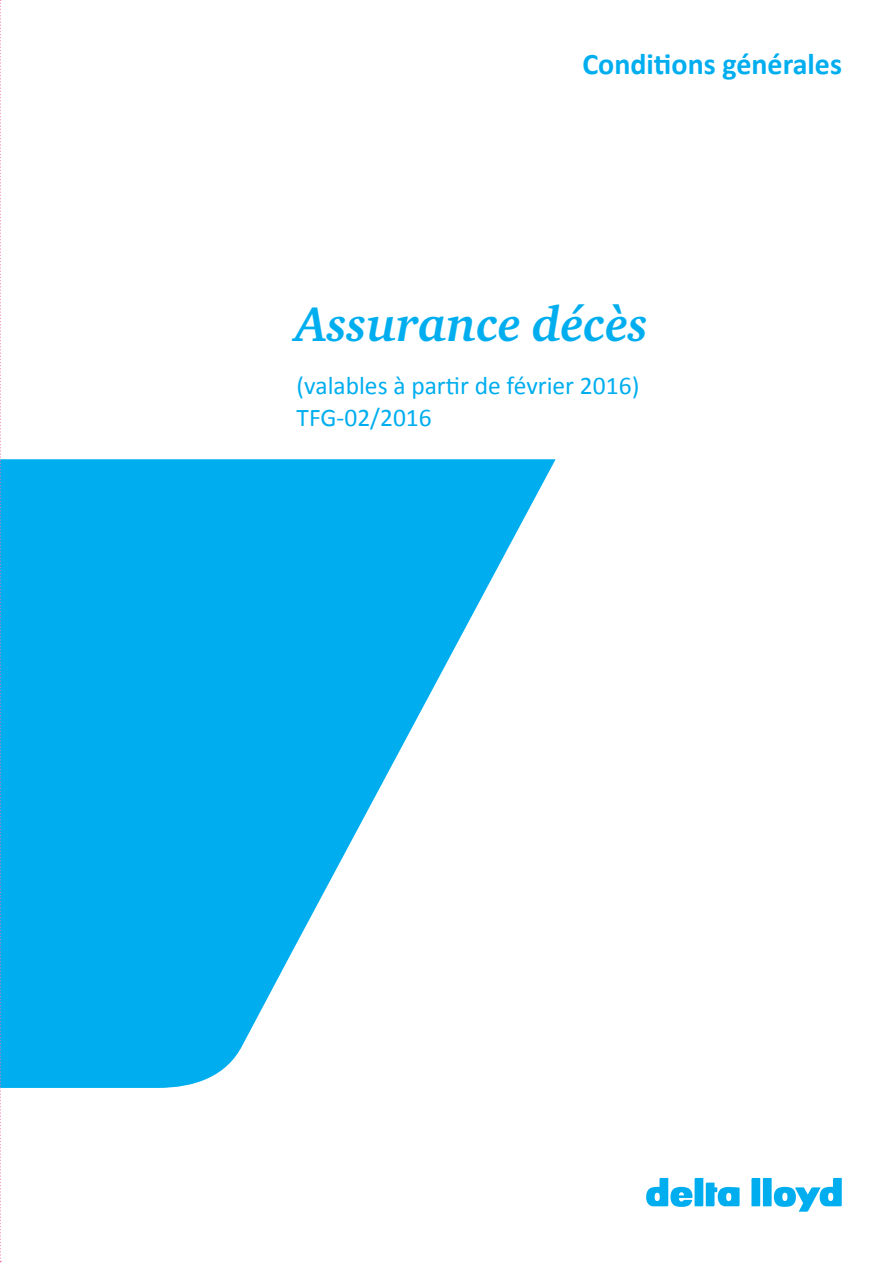
<style>
.page{position:relative;width:893px;height:1263px;background:#fff}
.page>*{position:absolute;margin:0;border:0;box-sizing:border-box;transform-origin:0 0}
.t1{font:italic 700 49.5px "Charter ITC Pro";color:#00aeef}
.t2{font:700 30px "Calibri";color:#00aeef}
.t3{font:25.5px "Calibri";color:#00aeef}
</style>
<div class="page">
<svg style="left:2px;top:459px;width:554px;height:629px;fill:#00aeef"></svg>
<svg style="left:646px;top:1178px;width:94px;height:29px"></svg>
<svg style="left:751px;top:1178px;width:91px;height:34px"></svg>
<svg style="left:0;top:0;width:2px;height:1263px"></svg>
<p class="t2" style="left:582px;top:45px;width:261px">Conditions générales</p>
<p class="t1" style="left:296px;top:294px;width:354px">Assurance décès</p>
<p class="t3" style="left:297px;top:370px;width:344px">(valables à partir de février 2016)</p>
<p class="t3" style="left:297px;top:401px;width:137px">TFG-02/2016</p>
</div>
